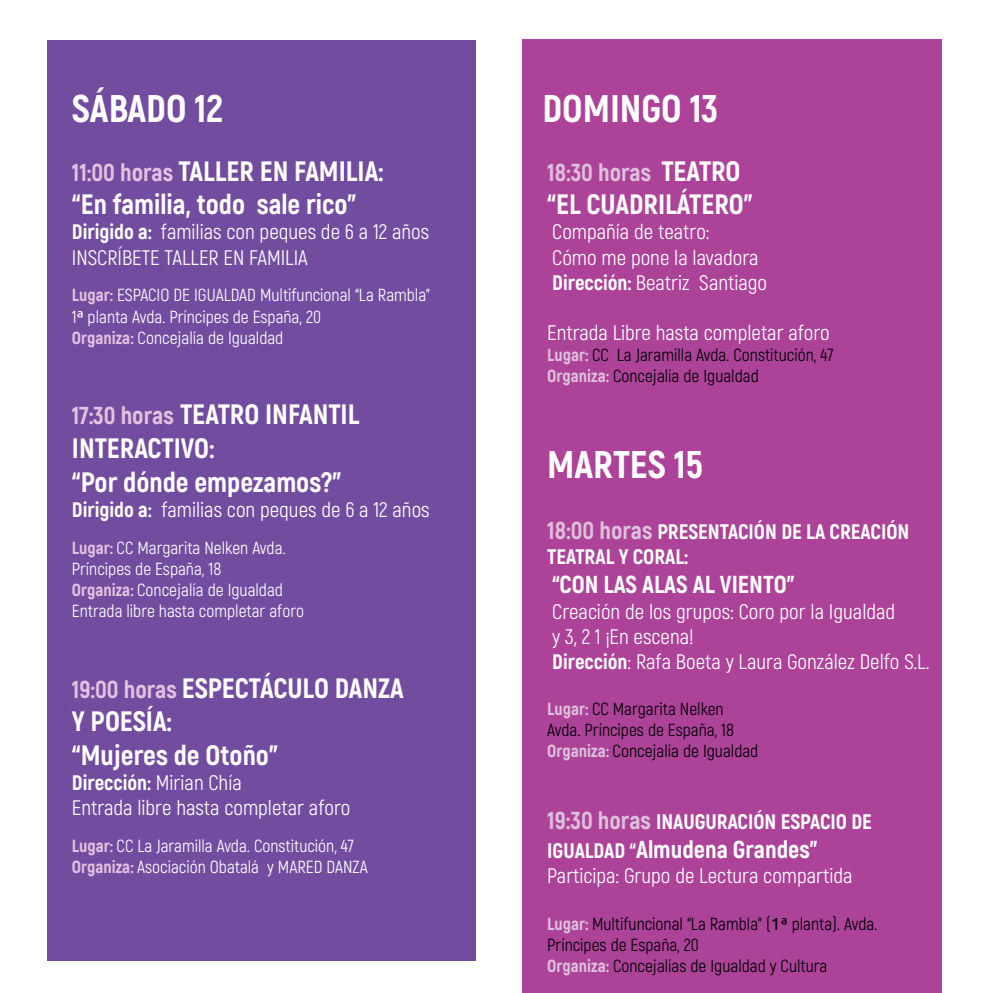
<style>
.page{position:relative;width:993px;height:993px;background:#fff}
.page>*{position:absolute;margin:0;border:0;box-sizing:border-box;transform-origin:0 0}
.t1{font:800 38.5px "Akrobat";color:#fff}
.t2{font:800 28px/33.6px "Akrobat";color:#fff}
.t3{font:800 24.5px "Akrobat";color:#fff}
.t4{font:800 24.5px "Akrobat";color:#dec0dc}
.t5{font:21px/25.2px "Akrobat";color:#fff}
.t6{font:800 21px/25.2px "Akrobat";color:#fff}
.t7{font:17.5px/21px "Akrobat";color:#fff}
.t8{font:17.5px/21px "Akrobat";color:#000}
.s1{font-size:24.5px;color:#e5c1e1}
.s2{font-weight:800}
.s3{font-weight:800;color:#e5c1e1}
.s4{font-family:"Ubuntu"}
.s5{font-size:28px;color:#fff}
.s6{font-weight:800;color:#dec0dc}
.s7{font-size:24.5px;color:#dec0dc}
.s8{font-size:21px}
</style>
<div class="page">
<div style="left:522px;top:40px;width:420px;height:952px;background:#ac4399"></div>
<div style="left:47px;top:40px;width:428px;height:920px;background:#724c9f"></div>
<h1 class="t1" style="left:72px;top:84px;width:152px">SÁBADO 12</h1>
<h2 class="t2" style="left:72px;top:154px;width:313px"><span class="s1">11:00 horas</span> TALLER EN FAMILIA: “En familia, todo sale rico”</h2>
<p class="t5" style="left:72px;top:219px;width:359px"><span class="s2">Dirigido a:</span> familias con peques de 6 a 12 años<br>INSCRÍBETE TALLER EN FAMILIA</p>
<p class="t7" style="left:72px;top:285px;width:359px"><span class="s3">Lugar:</span> ESPACIO DE IGUALDAD Multifuncional “La Rambla”<br>1<span class="s4">ª</span> planta Avda. Príncipes de España, 20<br><span class="s3">Organiza:</span> Concejalía de Igualdad</p>
<h2 class="t2" style="left:72px;top:397px;width:289px"><span class="s1">17:30 horas</span> TEATRO INFANTIL<br>INTERACTIVO:<br>“Por dónde empezamos?”</h2>
<p class="t5" style="left:72px;top:497px;width:359px"><span class="s2">Dirigido a:</span> familias con peques de 6 a 12 años</p>
<p class="t7" style="left:72px;top:537px;width:233px"><span class="s3">Lugar:</span> CC Margarita Nelken Avda.<br>Príncipes de España, 18<br><span class="s3">Organiza:</span> Concejalía de Igualdad<br>Entrada libre hasta completar aforo</p>
<h2 class="t2" style="left:72px;top:670px;width:333px"><span class="s1">19:00 horas</span> ESPECTÁCULO DANZA<br>Y POESÍA:<br>“Mujeres de Otoño”</h2>
<p class="t5" style="left:72px;top:770px;width:280px"><span class="s2">Dirección:</span> Mirian Chía<br>Entrada libre hasta completar aforo</p>
<p class="t7" style="left:72px;top:835px;width:297px"><span class="s3">Lugar:</span> CC La Jaramilla Avda. Constitución, 47<br><span class="s3">Organiza:</span> Asociación Obatalá y MARED DANZA</p>
<h1 class="t1" style="left:542px;top:84px;width:177px">DOMINGO 13</h1>
<p class="t4" style="left:547px;top:156px;width:195px">18:30 horas <span class="s5">TEATRO</span></p>
<h2 class="t2" style="left:547px;top:187px;width:207px">“EL CUADRILÁTERO”</h2>
<p class="t5" style="left:552px;top:219px;width:216px">Compañía de teatro:<br>Cómo me pone la lavadora<br><span class="s2">Dirección:</span> Beatriz Santiago</p>
<p class="t5" style="left:547px;top:320px;width:284px">Entrada Libre hasta completar aforo</p>
<p class="t8" style="left:547px;top:344px;width:287px"><span class="s6">Lugar:</span> CC La Jaramilla Avda. Constitución, 47<br><span class="s6">Organiza:</span> Concejalía de Igualdad</p>
<h1 class="t1" style="left:547px;top:439px;width:157px">MARTES 15</h1>
<p class="t6" style="left:547px;top:518px;width:363px"><span class="s7">18:00 horas</span> PRESENTACIÓN DE LA CREACIÓN<br>TEATRAL Y CORAL:</p>
<p class="t3" style="left:552px;top:569px;width:244px">“CON LAS ALAS AL VIENTO”</p>
<p class="t5" style="left:552px;top:598px;width:378px">Creación de los grupos: Coro por la Igualdad<br>y 3, 2 1 ¡En escena!<br><span class="s2">Dirección</span>: Rafa Boeta y Laura González Delfo S.L.</p>
<p class="t8" style="left:547px;top:698px;width:212px"><span class="s6">Lugar:</span> CC Margarita Nelken<br>Avda. Príncipes de España, 18<br><span class="s6">Organiza:</span> Concejalía de Igualdad</p>
<p class="t6" style="left:547px;top:808px;width:326px"><span class="s7">19:30 horas</span> INAUGURACIÓN ESPACIO DE</p>
<p class="t3" style="left:547px;top:833px;width:272px"><span class="s8">IGUALDAD “</span>Almudena Grandes”</p>
<p class="t5" style="left:547px;top:863px;width:306px">Participa: Grupo de Lectura compartida</p>
<p class="t8" style="left:547px;top:912px;width:331px"><span class="s6">Lugar:</span> Multifuncional “La Rambla” (<span class="s4">1ª</span> planta). Avda.<br>Príncipes de España, 20<br><span class="s6">Organiza:</span> Concejalías de Igualdad y Cultura</p>
</div>
